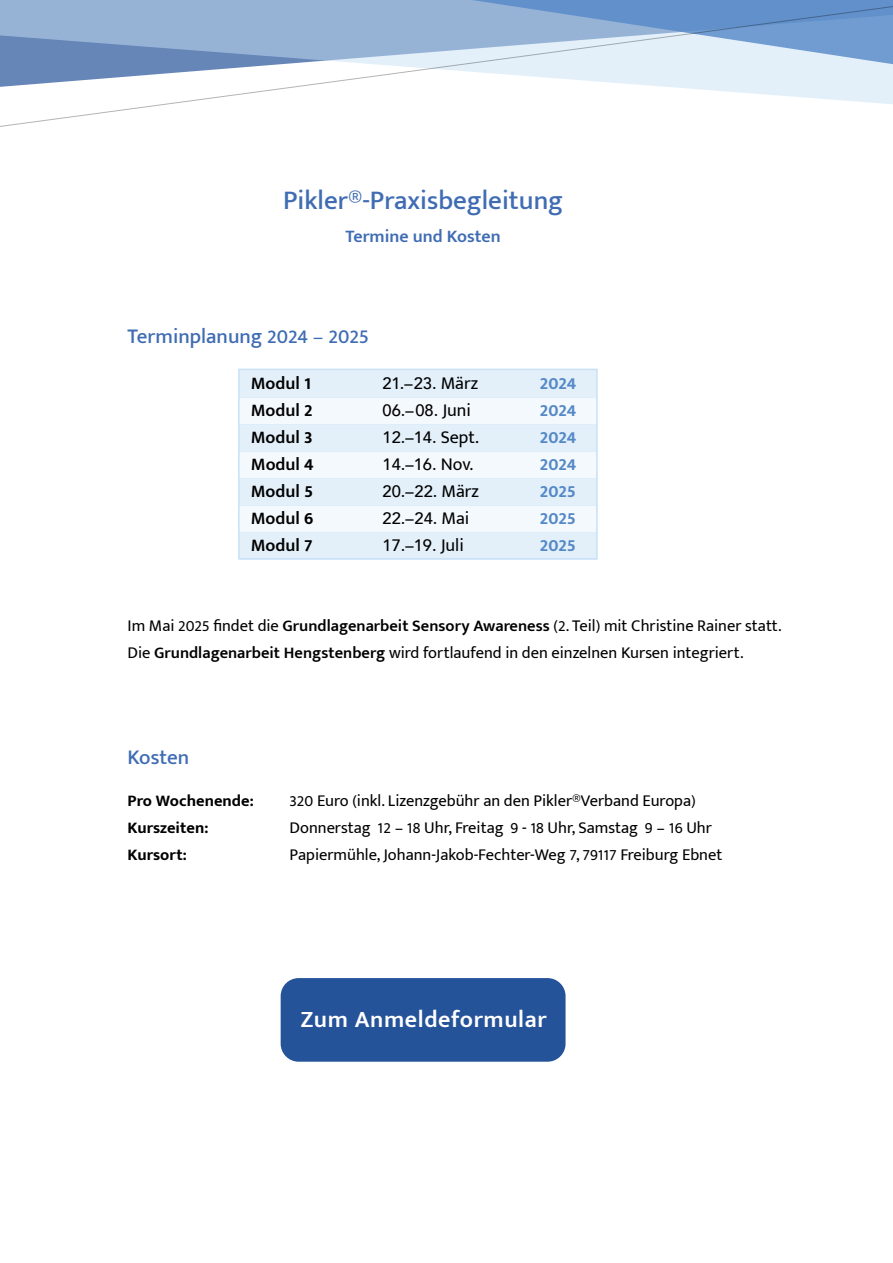
<style>
.page{position:relative;width:893px;height:1263px;background:#fff}
.page>*{position:absolute;margin:0;border:0;box-sizing:border-box;transform-origin:0 0}
.t1{font:500 27px "Mukta Mahee";color:#3f6cb3}
.t2{font:600 24px "Mukta Mahee";letter-spacing:.025em;color:#fff}
.t3{font:500 21px "Mukta Mahee";color:#3f6cb3}
.t4{font:600 18px "Mukta Mahee";color:#000}
.t5{font:700 18px "Mukta Mahee";color:#5488c7}
.t6{font:600 18px "Mukta Mahee";color:#3f6cb3}
.t7{font:16.5px/27px "Mukta Mahee";color:#000}
.t8{font:500 16.5px "Avenir";color:#000}
.t9{font:700 16.5px "Mukta Mahee";color:#000}
.s1{font-weight:700}
.s2{font-family:"Mukta Mahee";font-weight:400;font-size:18px}
.s3{font-weight:600}
</style>
<div class="page">
<svg style="left:0;top:1px;width:893px;height:126px"></svg>
<div style="left:240px;top:370px;width:357px;height:27px;background:#e3f0fa"></div>
<div style="left:240px;top:424px;width:357px;height:27px;background:#e3f0fa"></div>
<div style="left:240px;top:478px;width:357px;height:27px;background:#e3f0fa"></div>
<div style="left:240px;top:532px;width:357px;height:27px;background:#e3f0fa"></div>
<div style="left:240px;top:397px;width:357px;height:27px;background:#f4f9fd"></div>
<div style="left:240px;top:451px;width:357px;height:27px;background:#f4f9fd"></div>
<div style="left:240px;top:505px;width:357px;height:27px;background:#f4f9fd"></div>
<div style="left:281px;top:978px;width:285px;height:84px;background:#25539a;border-radius:18px"></div>
<h1 class="t1" style="left:283px;top:184px;width:281px">Pikler®-Praxisbegleitung</h1>
<p class="t6" style="left:345px;top:225px;width:157px">Termine und Kosten</p>
<p class="t3" style="left:128px;top:324px;width:243px">Terminplanung 2024 – 2025</p>
<p class="t4" style="left:251px;top:372px;width:62px">Modul <span class="s1">1</span></p>
<p class="t8" style="left:383px;top:369px;width:97px">21.–23. <span class="s2">März</span></p>
<p class="t5" style="left:540px;top:372px;width:38px">2024</p>
<p class="t4" style="left:251px;top:399px;width:63px">Modul <span class="s1">2</span></p>
<p class="t8" style="left:383px;top:396px;width:90px">06.–08. <span class="s2">Juni</span></p>
<p class="t5" style="left:540px;top:399px;width:38px">2024</p>
<p class="t4" style="left:251px;top:426px;width:63px">Modul <span class="s1">3</span></p>
<p class="t8" style="left:383px;top:423px;width:98px">12.–14. <span class="s2">Sept.</span></p>
<p class="t5" style="left:540px;top:426px;width:38px">2024</p>
<p class="t4" style="left:251px;top:453px;width:64px">Modul <span class="s1">4</span></p>
<p class="t8" style="left:383px;top:450px;width:92px">14.–16. <span class="s2">Nov.</span></p>
<p class="t5" style="left:540px;top:453px;width:38px">2024</p>
<p class="t4" style="left:251px;top:480px;width:64px">Modul <span class="s1">5</span></p>
<p class="t8" style="left:383px;top:477px;width:98px">20.–22. <span class="s2">März</span></p>
<p class="t5" style="left:540px;top:480px;width:37px">2025</p>
<p class="t4" style="left:251px;top:507px;width:64px">Modul <span class="s1">6</span></p>
<p class="t8" style="left:383px;top:504px;width:88px">22.–24. <span class="s2">Mai</span></p>
<p class="t5" style="left:540px;top:507px;width:37px">2025</p>
<p class="t4" style="left:251px;top:534px;width:63px">Modul <span class="s1">7</span></p>
<p class="t8" style="left:383px;top:531px;width:83px">17.–19. <span class="s2">Juli</span></p>
<p class="t5" style="left:540px;top:534px;width:37px">2025</p>
<p class="t7" style="left:128px;top:612px;width:655px">Im Mai 2025 findet die <span class="s3">Grundlagenarbeit Sensory Awareness</span> (2. Teil) mit Christine Rainer statt.<br>Die <span class="s3">Grundlagenarbeit Hengstenberg</span> wird fortlaufend in den einzelnen Kursen integriert.</p>
<p class="t3" style="left:128px;top:744px;width:63px">Kosten</p>
<p class="t9" style="left:128px;top:790px;width:128px">Pro Wochenende:</p>
<p class="t7" style="left:290px;top:786px;width:408px">320 Euro (inkl. Lizenzgebühr an den Pikler®Verband Europa)</p>
<p class="t9" style="left:128px;top:817px;width:82px">Kurszeiten:</p>
<p class="t7" style="left:290px;top:813px;width:424px">Donnerstag 12 – 18 Uhr, Freitag 9 - 18 Uhr, Samstag 9 – 16 Uhr</p>
<p class="t9" style="left:128px;top:844px;width:61px">Kursort:</p>
<p class="t7" style="left:290px;top:840px;width:434px">Papiermühle, Johann-Jakob-Fechter-Weg 7, 79117 Freiburg Ebnet</p>
<h2 class="t2" style="left:301px;top:1004px;width:247px">Zum Anmeldeformular</h2>
</div>
